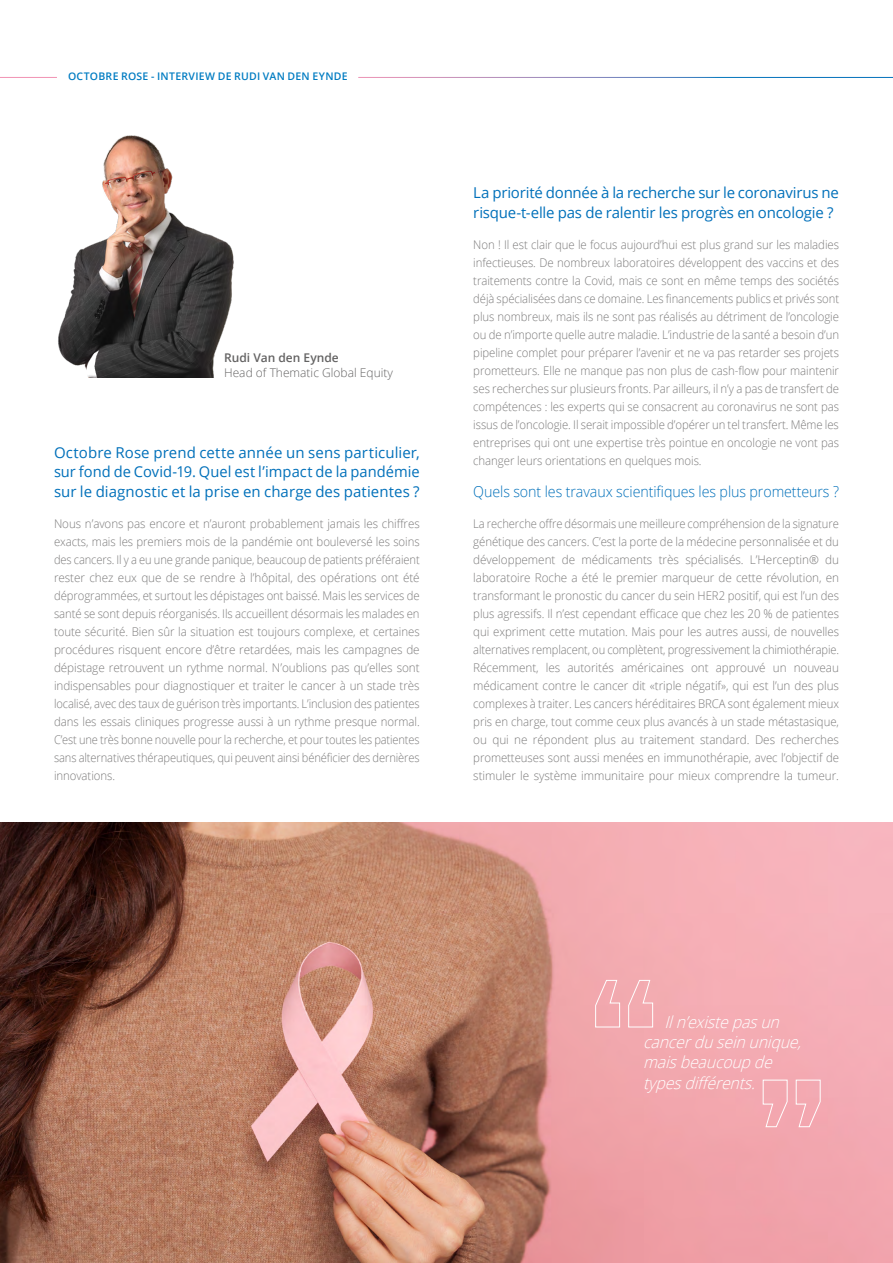
<style>
.page{position:relative;width:893px;height:1263px;background:#fff}
.page>*{position:absolute;margin:0;border:0;box-sizing:border-box;transform-origin:0 0}
.t1{font:italic 300 16.5px/20.2px "Open Sans";color:#fff;scale:.95 1}
.t2{font:15px/19.5px "Open Sans";letter-spacing:-.01em;color:#0070ba;text-align:justify}
.t3{font:300 15px "Open Sans";letter-spacing:-.005em;color:#0070ba;scale:.95 1}
.t4{font:300 12px/18px "Open Sans";letter-spacing:-.005em;color:#7c7b7b;text-align:justify;scale:.93 1}
.t5{font:300 12px/18px "Open Sans";letter-spacing:-.005em;color:#7c7b7b;text-align:justify;scale:.96 1}
.t6{font:300 12px/18px "Open Sans";letter-spacing:-.005em;color:#7c7b7b;text-align:justify;scale:.95 1}
.t7{font:300 12px "Open Sans";color:#646363}
.t8{font:600 12px "Open Sans";color:#646363}
.t9{font:600 10.5px "Open Sans";letter-spacing:.025em;color:#007cc2}
</style>
<div class="page">
<img style="left:0;top:823px;width:893px;height:440px">
<img style="left:58px;top:135px;width:176px;height:242px">
<svg style="left:595px;top:980px;width:58px;height:47px;background:#f3b0b5"></svg>
<svg style="left:763px;top:1079px;width:58px;height:48px;background:#f3afb7"></svg>
<p class="t9" style="left:68px;top:69px;width:281px">OCTOBRE ROSE - INTERVIEW DE RUDI VAN DEN EYNDE</p>
<p class="t8" style="left:224px;top:350px;width:116px">Rudi Van den Eynde</p>
<p class="t7" style="left:224px;top:365px;width:170px">Head of Thematic Global Equity</p>
<p class="t2" style="left:54px;top:442px;width:367px">Octobre Rose prend cette année un sens particulier, sur fond de Covid-19. Quel est l’impact de la pandémie sur le diagnostic et la prise en charge des patientes ?</p>
<p class="t5" style="left:54px;top:514px;width:383px">Nous n’avons pas encore et n’auront probablement jamais les chiffres exacts, mais les premiers mois de la pandémie ont bouleversé les soins des cancers. Il y a eu une grande panique, beaucoup de patients préféraient rester chez eux que de se rendre à l’hôpital, des opérations ont été déprogrammées, et surtout les dépistages ont baissé. Mais les services de santé se sont depuis réorganisés. Ils accueillent désormais les malades en toute sécurité. Bien sûr la situation est toujours complexe, et certaines procédures risquent encore d’être retardées, mais les campagnes de dépistage retrouvent un rythme normal. N’oublions pas qu’elles sont indispensables pour diagnostiquer et traiter le cancer à un stade très localisé, avec des taux de guérison très importants. L’inclusion des patientes dans les essais cliniques progresse aussi à un rythme presque normal.<br>C’est une très bonne nouvelle pour la recherche, et pour toutes les patientes sans alternatives thérapeutiques, qui peuvent ainsi bénéficier des dernières innovations.</p>
<p class="t2" style="left:473px;top:183px;width:367px">La priorité donnée à la recherche sur le coronavirus ne risque-t-elle pas de ralentir les progrès en oncologie ?</p>
<p class="t6" style="left:473px;top:235px;width:387px">Non ! Il est clair que le focus aujourd’hui est plus grand sur les maladies infectieuses. De nombreux laboratoires développent des vaccins et des traitements contre la Covid, mais ce sont en même temps des sociétés déjà spécialisées dans ce domaine. Les financements publics et privés sont plus nombreux, mais ils ne sont pas réalisés au détriment de l’oncologie ou de n’importe quelle autre maladie. L’industrie de la santé a besoin d’un pipeline complet pour préparer l’avenir et ne va pas retarder ses projets prometteurs. Elle ne manque pas non plus de cash-flow pour maintenir ses recherches sur plusieurs fronts. Par ailleurs, il n’y a pas de transfert de compétences : les experts qui se consacrent au coronavirus ne sont pas issus de l’oncologie. Il serait impossible d’opérer un tel transfert. Même les entreprises qui ont une expertise très pointue en oncologie ne vont pas changer leurs orientations en quelques mois.</p>
<p class="t3" style="left:473px;top:481px;width:386px">Quels sont les travaux scientifiques les plus prometteurs ?</p>
<p class="t4" style="left:473px;top:514px;width:395px">La recherche offre désormais une meilleure compréhension de la signature génétique des cancers. C’est la porte de la médecine personnalisée et du développement de médicaments très spécialisés. L’Herceptin® du laboratoire Roche a été le premier marqueur de cette révolution, en transformant le pronostic du cancer du sein HER2 positif, qui est l’un des plus agressifs. Il n’est cependant efficace que chez les 20 % de patientes qui expriment cette mutation. Mais pour les autres aussi, de nouvelles alternatives remplacent, ou complètent, progressivement la chimiothérapie.<br>Récemment, les autorités américaines ont approuvé un nouveau médicament contre le cancer dit «triple négatif», qui est l’un des plus complexes à traiter. Les cancers héréditaires BRCA sont également mieux pris en charge, tout comme ceux plus avancés à un stade métastasique, ou qui ne répondent plus au traitement standard. Des recherches prometteuses sont aussi menées en immunothérapie, avec l’objectif de stimuler le système immunitaire pour mieux comprendre la tumeur.</p>
<h1 class="t1" style="left:643px;top:1011px;width:174px;text-indent:21px">Iln’existepasun cancerduseinunique, maisbeaucoupde typesdifférents.</h1>
</div>
